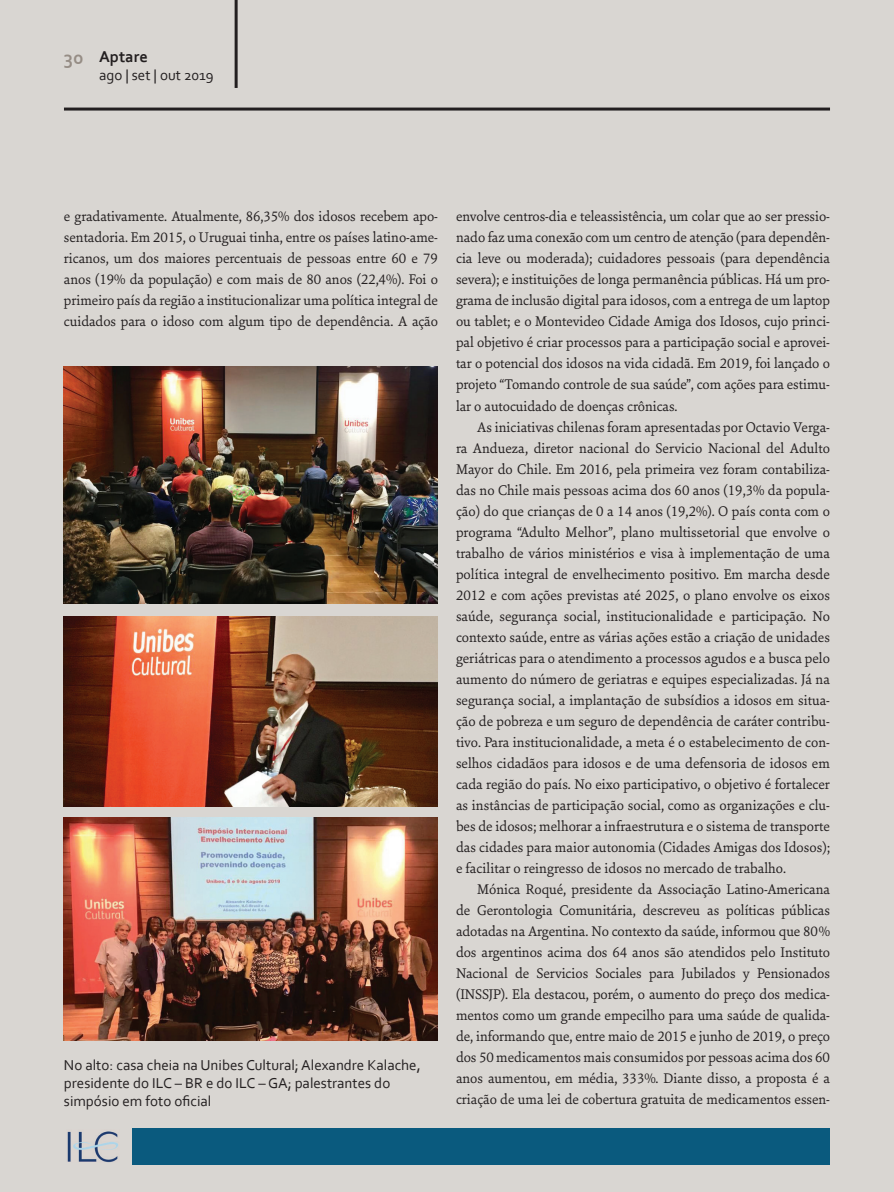
<style>
.page{position:relative;width:894px;height:1192px;background:#fff}
.page>*{position:absolute;margin:0;border:0;box-sizing:border-box;transform-origin:0 0}
.t1{font:700 19.5px "Corbel";color:#968d85}
.t2{font:700 16.5px "Corbel";color:#231f20}
.paragrafo_normal{font:15px/21px "Sina Nova";letter-spacing:-.005em;color:#231f20;text-align:justify}
.legenda_imagens{font:15px/18px "Corbel";color:#231f20}
</style>
<div class="page">
<hr style="left:893px;top:0;width:1px;height:1191px;background:#d9d6d2">
<div style="left:0;top:0;width:892px;height:1191px;background:#d9d6d2"></div>
<img style="left:67px;top:1131px;width:51px;height:30px">
<div style="left:132px;top:1128px;width:697px;height:36px;background:#0a5a7e"></div>
<hr style="left:64px;top:107px;width:765px;height:3px;background:#231f20">
<hr style="left:234px;top:0;width:3px;height:88px;background:#231f20">
<img style="left:64px;top:616px;width:374px;height:190px">
<img style="left:64px;top:817px;width:374px;height:222px">
<img style="left:64px;top:366px;width:374px;height:237px">
<h1 class="t1" style="left:64px;top:46px;width:21px">30</h1>
<p class="t2" style="left:99px;top:46px;width:50px">Aptare</p>
<p class="legenda_imagens" style="left:99px;top:66px;width:116px">ago | set | out 2019</p>
<p class="paragrafo_normal" style="left:64px;top:205px;width:375px">e gradativamente. Atualmente, 86,35% dos idosos recebem apo&shy;sentadoria. Em 2015, o Uruguai tinha, entre os países latino-ame&shy;ricanos, um dos maiores percentuais de pessoas entre 60 e 79 anos (19% da população) e com mais de 80 anos (22,4%). Foi o primeiro país da região a institucionalizar uma política integral de cuidados para o idoso com algum tipo de dependência. A ação</p>
<p class="paragrafo_normal" style="left:456px;top:205px;width:375px">envolve centros-dia e teleassistência, um colar que ao ser pressio&shy;nado faz uma conexão com um centro de atenção (para dependên&shy;cia leve ou moderada); cuidadores pessoais (para dependência severa); e instituições de longa permanência públicas. Há um pro&shy;grama de inclusão digital para idosos, com a entrega de um laptop ou tablet; e o Montevideo Cidade Amiga dos Idosos, cujo princi&shy;pal objetivo é criar processos para a participação social e aprovei&shy;tar o potencial dos idosos na vida cidadã. Em 2019, foi lançado o projeto “Tomando controle de sua saúde”, com ações para estimu&shy;lar o autocuidado de doenças crônicas.</p>
<p class="paragrafo_normal" style="left:456px;top:415px;width:375px;text-indent:21px">As iniciativas chilenas foram apresentadas por Octavio Verga&shy;ra Andueza, diretor nacional do Servicio Nacional del Adulto Mayor do Chile. Em 2016, pela primeira vez foram contabiliza&shy;das no Chile mais pessoas acima dos 60 anos (19,3% da popula&shy;ção) do que crianças de 0 a 14 anos (19,2%). O país conta com o programa “Adulto Melhor”, plano multissetorial que envolve o trabalho de vários ministérios e visa à implementação de uma política integral de envelhecimento positivo. Em marcha desde 2012 e com ações previstas até 2025, o plano envolve os eixos saúde, segurança social, institucionalidade e participação. No contexto saúde, entre as várias ações estão a criação de unidades geriátricas para o atendimento a processos agudos e a busca pelo aumento do número de geriatras e equipes especializadas. Já na segurança social, a implantação de subsídios a idosos em situa&shy;ção de pobreza e um seguro de dependência de caráter contribu&shy;tivo. Para institucionalidade, a meta é o estabelecimento de con&shy;selhos cidadãos para idosos e de uma defensoria de idosos em cada região do país. No eixo participativo, o objetivo é fortalecer as instâncias de participação social, como as organizações e clu&shy;bes de idosos; melhorar a infraestrutura e o sistema de transporte das cidades para maior autonomia (Cidades Amigas dos Idosos); e facilitar o reingresso de idosos no mercado de trabalho.</p>
<p class="paragrafo_normal" style="left:456px;top:877px;width:375px;text-indent:21px">Mónica Roqué, presidente da Associação Latino-Americana de Gerontologia Comunitária, descreveu as políticas públicas adotadas na Argentina. No contexto da saúde, informou que 80% dos argentinos acima dos 64 anos são atendidos pelo Instituto Nacional de Servicios Sociales para Jubilados y Pensionados (INSSJP). Ela destacou, porém, o aumento do preço dos medica&shy;mentos como um grande empecilho para uma saúde de qualida&shy;de, informando que, entre maio de 2015 e junho de 2019, o preço dos 50 medicamentos mais consumidos por pessoas acima dos 60 anos aumentou, em média, 333%. Diante disso, a proposta é a criação de uma lei de cobertura gratuita de medicamentos essen-</p>
<p class="legenda_imagens" style="left:64px;top:1055px;width:358px">No alto: casa cheia na Unibes Cultural; Alexandre Kalache, presidente do ILC – BR e do ILC – GA; palestrantes do simpósio em foto oficial</p>
</div>
